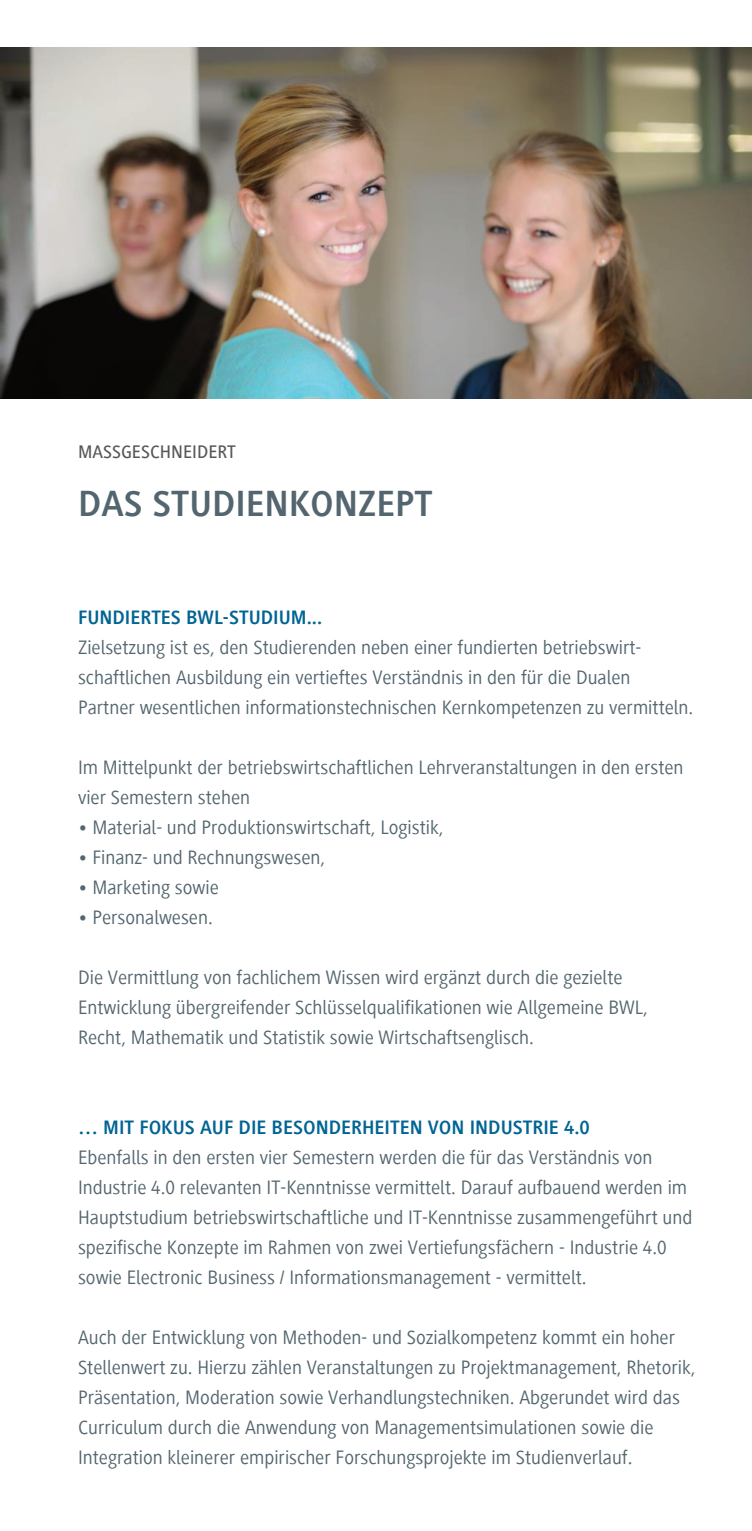
<style>
.page{position:relative;width:752px;height:1531px;background:#fff}
.page>*{position:absolute;margin:0;border:0;box-sizing:border-box;transform-origin:0 0}
.t1{font:700 37.5px "+RNFGLC Generis Sans Com";color:#53656e}
.t2{font:20px/30px "+DWXTGC Generis Sans Com";color:#53656e}
.t3{font:700 20px "+RNFGLC Generis Sans Com";color:#006494}
.t4{font:500 18.75px "+CVIDPJ Generis Sans Com";color:#57585a}
</style>
<div class="page">
<img style="left:0;top:48px;width:751px;height:350px">
<p class="t4" style="left:78px;top:441px;width:159px">MASSGESCHNEIDERT</p>
<h1 class="t1" style="left:78px;top:484px;width:356px">DAS STUDIENKONZEPT</h1>
<p class="t3" style="left:78px;top:606px;width:245px">FUNDIERTES BWL-STUDIUM...</p>
<p class="t2" style="left:78px;top:632px;width:616px">Zielsetzung ist es, den Studierenden neben einer fundierten betriebswirt&shy;schaftlichen Ausbildung ein vertieftes Verständnis in den für die Dualen<br>Partner wesentlichen informationstechnischen Kernkompetenzen zu vermitteln.</p>
<p class="t2" style="left:78px;top:752px;width:606px">Im Mittelpunkt der betriebswirtschaftlichen Lehrveranstaltungen in den ersten vier Semestern stehen</p>
<p class="t2" style="left:78px;top:812px;width:367px">• Material- und Produktionswirtschaft, Logistik,</p>
<p class="t2" style="left:78px;top:842px;width:248px">• Finanz- und Rechnungswesen,</p>
<p class="t2" style="left:78px;top:872px;width:142px">• Marketing sowie</p>
<p class="t2" style="left:78px;top:902px;width:136px">• Personalwesen.</p>
<p class="t2" style="left:78px;top:962px;width:571px">Die Vermittlung von fachlichem Wissen wird ergänzt durch die gezielte<br>Entwicklung übergreifender Schlüsselqualifikationen wie Allgemeine BWL,<br>Recht, Mathematik und Statistik sowie Wirtschaftsenglisch.</p>
<p class="t3" style="left:78px;top:1116px;width:513px">… MIT FOKUS AUF DIE BESONDERHEITEN VON INDUSTRIE 4.0</p>
<p class="t2" style="left:78px;top:1142px;width:615px">Ebenfalls in den ersten vier Semestern werden die für das Verständnis von Industrie 4.0 relevanten IT-Kenntnisse vermittelt. Darauf aufbauend werden im Hauptstudium betriebswirtschaftliche und IT-Kenntnisse zusammengeführt und spezifische Konzepte im Rahmen von zwei Vertiefungsfächern - Industrie 4.0 sowie Electronic Business / Informationsmanagement - vermittelt.</p>
<p class="t2" style="left:78px;top:1322px;width:618px">Auch der Entwicklung von Methoden- und Sozialkompetenz kommt ein hoher Stellenwert zu. Hierzu zählen Veranstaltungen zu Projektmanagement, Rhetorik, Präsentation, Moderation sowie Verhandlungstechniken. Abgerundet wird das Curriculum durch die Anwendung von Managementsimulationen sowie die Integration kleinerer empirischer Forschungsprojekte im Studienverlauf.</p>
</div>
